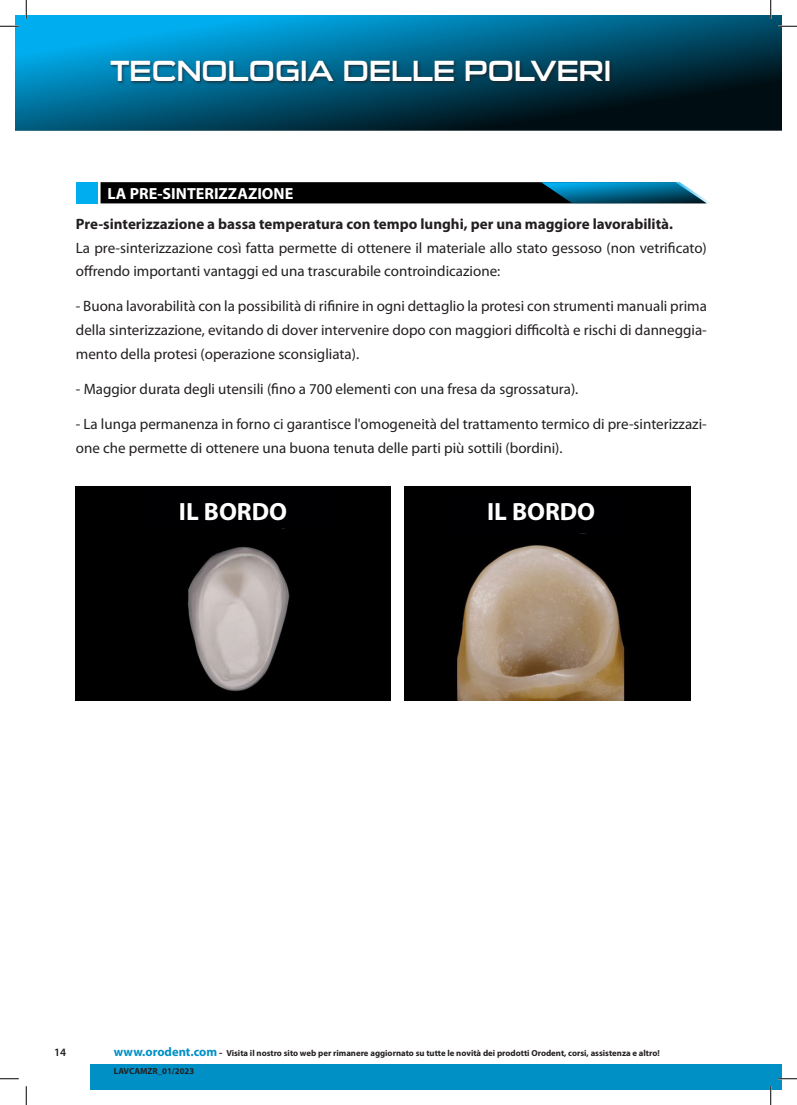
<style>
.page{position:relative;width:797px;height:1105px;background:#fff}
.page>*{position:absolute;margin:0;border:0;box-sizing:border-box;transform-origin:0 0}
.t1{font:28.75px "Sui Generis Rg";color:#fff}
.t2{font:700 25px "Myriad Pro";color:#fff}
.t3{font:700 16.12px "Myriad Pro";color:#fff}
.t4{font:15px/23.8px "Myriad Pro";color:#231f20}
.t5{font:700 15px "Myriad Pro";color:#231f20}
.t6{font:600 11.25px "Myriad Pro";color:#231f20}
.t7{font:700 8.75px/17.5px "Myriad Pro";color:#231f20}
.s1{font-size:12.5px;color:#0090c6}
.s2{font-size:10px}
</style>
<div class="page">
<div style="left:90px;top:1065px;width:691px;height:24px;background:#0090c6"></div>
<svg style="left:16px;top:16px;width:765px;height:115px;background:#005676"></svg>
<div style="left:109px;top:60px;width:504px;height:25px;background:#231f20;opacity:.75"></div>
<svg style="left:101px;top:182px;width:609px;height:21px;background:#082029"></svg>
<div style="left:76px;top:182px;width:21px;height:21px;background:#00aeef"></div>
<img style="left:76px;top:487px;width:314px;height:213px">
<img style="left:404px;top:487px;width:286px;height:213px">
<div style="left:150px;top:488px;width:176px;height:39px;background:#000002"></div>
<div style="left:442px;top:493px;width:185px;height:40px;background:#000002"></div>
<svg style="left:0;top:25px;width:37px;height:106px"></svg>
<svg style="left:778px;top:25px;width:19px;height:2px"></svg>
<svg style="left:0;top:1078px;width:19px;height:1px"></svg>
<svg style="left:778px;top:1078px;width:19px;height:1px"></svg>
<svg style="left:25px;top:0;width:2px;height:19px"></svg>
<svg style="left:25px;top:1086px;width:2px;height:19px"></svg>
<svg style="left:770px;top:0;width:1px;height:19px"></svg>
<svg style="left:770px;top:1086px;width:1px;height:19px"></svg>
<p class="t1" style="left:110px;top:55px;width:502px">TECNOLOGIA DELLE POLVERI</p>
<p class="t3" style="left:108px;top:183px;width:187px">LA PRE-SINTERIZZAZIONE</p>
<p class="t5" style="left:76px;top:214px;width:598px">Pre-sinterizzazione a bassa temperatura con tempo lunghi, per una maggiore lavorabilità.</p>
<p class="t4" style="left:76px;top:235px;width:632px">La pre-sinterizzazione così fatta permette di ottenere il materiale allo stato gessoso (non vetrificato) offrendo importanti vantaggi ed una trascurabile controindicazione:</p>
<p class="t4" style="left:76px;top:294px;width:632px;text-align:justify">- Buona lavorabilità con la possibilità di rifinire in ogni dettaglio la protesi con strumenti manuali prima della sinterizzazione, evitando di dover intervenire dopo con maggiori difficoltà e rischi di danneggia&shy;mento della protesi (operazione sconsigliata).</p>
<p class="t4" style="left:76px;top:377px;width:504px">- Maggior durata degli utensili (fino a 700 elementi con una fresa da sgrossatura).</p>
<p class="t4" style="left:76px;top:412px;width:632px">- La lunga permanenza in forno ci garantisce l'omogeneità del trattamento termico di pre-sinterizzazi&shy;one che permette di ottenere una buona tenuta delle parti più sottili (bordini).</p>
<p class="t2" style="left:179px;top:496px;width:110px">IL BORDO</p>
<p class="t2" style="left:487px;top:496px;width:110px">IL BORDO</p>
<p class="t6" style="left:54px;top:1045px;width:14px">14</p>
<p class="t7" style="left:114px;top:1044px;width:547px"><span class="s1">www.orodent.com</span> <span class="s2">-</span> Visita il nostro sito web per rimanere aggiornato su tutte le novità dei prodotti Orodent, corsi, assistenza e altro!<br>LAVCAMZR_01/2023</p>
</div>
